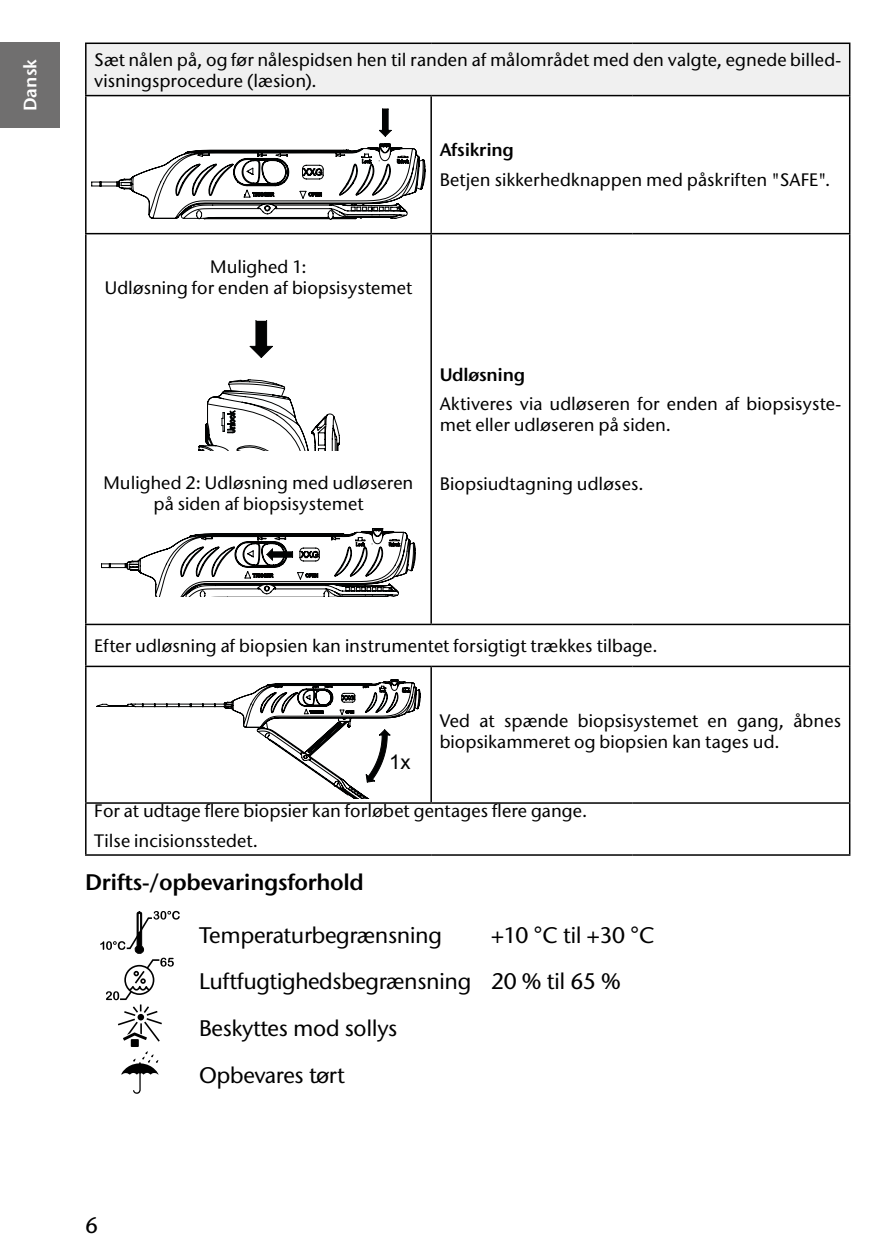
<style>
.page{position:relative;width:893px;height:1259px;background:#fff}
.page>*{position:absolute;margin:0;border:0;box-sizing:border-box;transform-origin:0 0}
.t1{font:500 22.5px/46.8px "Stone Sans ITC Pro";letter-spacing:-.015em;color:#000}
.t2{font:600 22.5px "Stone Sans ITC Pro";letter-spacing:-.015em;color:#000}
.t3{font:500 18px/21px "Stone Sans ITC Pro";letter-spacing:.005em;color:#000}
.t4{font:600 18px "Stone Sans ITC Pro";letter-spacing:-.015em;color:#000}
.t5{font:600 18px "Stone Sans ITC Pro";color:#fff}
</style>
<div class="page">
<div style="left:0;top:43px;width:60px;height:85px;background:#706f6f"></div>
<div style="left:86px;top:43px;width:764px;height:53px;background:#f0f0f0"></div>
<svg style="left:87px;top:96px;width:762px;height:703px"></svg>
<hr style="left:849px;top:44px;width:1px;height:51px;background:#000">
<hr style="left:849px;top:96px;width:1px;height:137px;background:#000">
<hr style="left:849px;top:234px;width:1px;height:389px;background:#000">
<hr style="left:849px;top:625px;width:1px;height:40px;background:#000">
<hr style="left:849px;top:667px;width:1px;height:135px;background:#000">
<hr style="left:849px;top:804px;width:1px;height:50px;background:#000">
<hr style="left:85px;top:96px;width:2px;height:137px;background:#000">
<hr style="left:85px;top:234px;width:2px;height:389px;background:#000">
<hr style="left:85px;top:667px;width:2px;height:135px;background:#000">
<hr style="left:85px;top:95px;width:346px;height:1px;background:#000">
<hr style="left:85px;top:233px;width:346px;height:1px;background:#000">
<hr style="left:85px;top:665px;width:346px;height:2px;background:#000">
<hr style="left:85px;top:854px;width:346px;height:1px;background:#000">
<hr style="left:431px;top:854px;width:202px;height:1px;background:#000">
<hr style="left:633px;top:854px;width:217px;height:1px;background:#000">
<hr style="left:431px;top:95px;width:202px;height:1px;background:#000">
<hr style="left:430px;top:96px;width:2px;height:137px;background:#000">
<hr style="left:633px;top:95px;width:217px;height:1px;background:#000">
<hr style="left:431px;top:233px;width:202px;height:1px;background:#000">
<hr style="left:430px;top:234px;width:2px;height:389px;background:#000">
<hr style="left:633px;top:233px;width:217px;height:1px;background:#000">
<hr style="left:431px;top:665px;width:202px;height:2px;background:#000">
<hr style="left:430px;top:667px;width:2px;height:135px;background:#000">
<hr style="left:633px;top:665px;width:217px;height:2px;background:#000">
<hr style="left:85px;top:43px;width:346px;height:1px;background:#000">
<hr style="left:85px;top:44px;width:2px;height:51px;background:#000">
<hr style="left:431px;top:43px;width:202px;height:1px;background:#000">
<hr style="left:633px;top:43px;width:217px;height:1px;background:#000">
<hr style="left:85px;top:623px;width:346px;height:2px;background:#000">
<hr style="left:85px;top:625px;width:2px;height:40px;background:#000">
<hr style="left:431px;top:623px;width:202px;height:2px;background:#000">
<hr style="left:633px;top:623px;width:217px;height:2px;background:#000">
<hr style="left:85px;top:802px;width:346px;height:2px;background:#000">
<hr style="left:85px;top:804px;width:2px;height:50px;background:#000">
<hr style="left:431px;top:802px;width:202px;height:2px;background:#000">
<hr style="left:633px;top:802px;width:217px;height:2px;background:#000">
<svg style="left:91px;top:109px;width:334px;height:110px"></svg>
<svg style="left:250px;top:321px;width:23px;height:37px"></svg>
<svg style="left:199px;top:379px;width:142px;height:71px"></svg>
<svg style="left:101px;top:528px;width:315px;height:68px"></svg>
<div style="left:131px;top:1039px;width:8px;height:8px;background:#000"></div>
<svg style="left:100px;top:911px;width:80px;height:129px"></svg>
<svg style="left:121px;top:1051px;width:37px;height:42px"></svg>
<svg style="left:97px;top:679px;width:323px;height:119px"></svg>
<p class="t5" style="left:19px;top:111px;width:54px;rotate:-90deg">Dansk</p>
<p class="t3" style="left:94px;top:49px;width:748px">Sæt nålen på, og før nålespidsen hen til randen af målområdet med den valgte, egnede billed&shy;visningsprocedure (læsion).</p>
<p class="t4" style="left:440px;top:139px;width:76px">Afsikring</p>
<p class="t3" style="left:440px;top:169px;width:392px">Betjen sikkerhedknappen med påskriften "SAFE".</p>
<p class="t3" style="left:105px;top:256px;width:309px;text-align:center">Mulighed 1:<br>Udløsning for enden af biopsisystemet</p>
<p class="t3" style="left:103px;top:472px;width:311px;text-align:center">Mulighed 2: Udløsning med udløseren på siden af biopsisystemet</p>
<p class="t4" style="left:440px;top:363px;width:87px">Udløsning</p>
<p class="t3" style="left:440px;top:393px;width:403px">Aktiveres via udløseren for enden af biopsisyste&shy;met eller udløseren på siden.</p>
<p class="t3" style="left:440px;top:473px;width:206px">Biopsiudtagning udløses.</p>
<p class="t3" style="left:94px;top:635px;width:565px">Efter udløsning af biopsien kan instrumentet forsigtigt trækkes tilbage.</p>
<p class="t3" style="left:440px;top:710px;width:403px">Ved at spænde biopsisystemet en gang, åbnes biopsikammeret og biopsien kan tages ud.</p>
<p class="t3" style="left:94px;top:796px;width:494px;line-height:29.4px">For at udtage flere biopsier kan forløbet gentages flere gange.<br>Tilse incisionsstedet.</p>
<p class="t2" style="left:85px;top:868px;width:280px">Drifts-/opbevaringsforhold</p>
<p class="t1" style="left:199px;top:911px;width:244px">Temperaturbegrænsning</p>
<p class="t1" style="left:199px;top:911px;width:457px;text-indent:292px">+10 °C til +30 °C<br>Luftfugtighedsbegrænsning 20 % til 65 %<br>Beskyttes mod sollys<br>Opbevares tørt</p>
<p class="t1" style="left:85px;top:1201px;width:14px">6</p>
</div>
